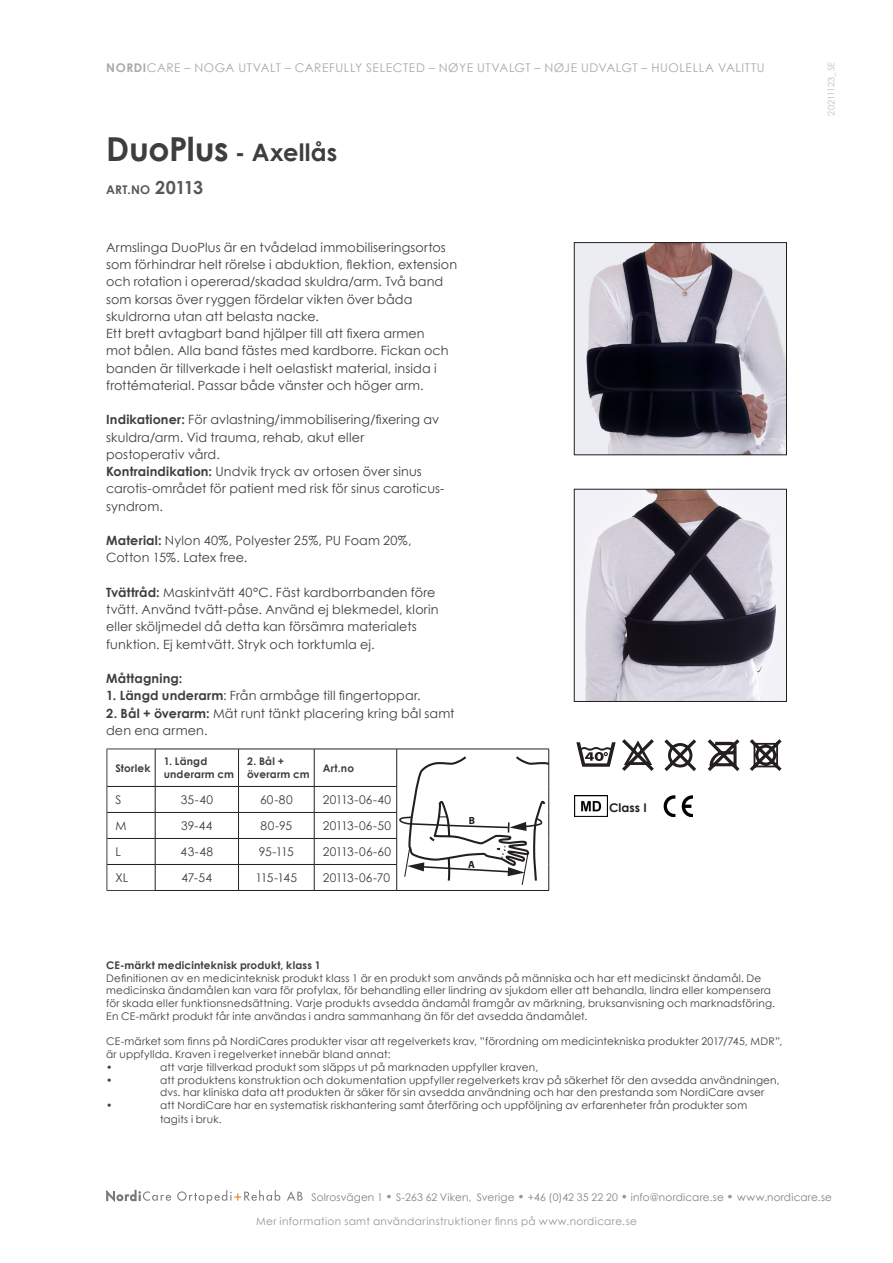
<style>
.page{position:relative;width:893px;height:1263px;background:#fff}
.page>*{position:absolute;margin:0;border:0;box-sizing:border-box;transform-origin:0 0}
.Underrubrik{font:700 24px "Century Gothic";letter-spacing:.01em;color:#3e3e3f}
.Underrubrik-2{font:12.75px/17.2px "Century Gothic";letter-spacing:.01em;color:#3e3e3f}
.Brödtext{font:12.75px/17.2px "Century Gothic";letter-spacing:.01em;color:#3e3e3f}
.Underrubrik-3{font:12.75px "Century Gothic";letter-spacing:-.01em;color:#3e3e3f}
.Underrubrik-4{font:700 12.75px "Century Gothic";letter-spacing:.01em;color:#3e3e3f}
.t1{font:12px "Century Gothic";letter-spacing:.045em;color:#a8a9ad}
.t2{font:12px "Century Gothic";letter-spacing:.005em;color:#3e3e3f}
.t3{font:12px "Century Gothic";letter-spacing:-.015em;color:#3e3e3f}
.t4{font:700 12px "Century Gothic";color:#57585a}
.t5{font:12px "Century Gothic";letter-spacing:-.025em;color:#3e3e3f}
.t6{font:700 12px "Century Gothic";color:#231f20}
.t7{font:10.5px/12.8px "Century Gothic";letter-spacing:.015em;color:#3e3e3f}
.t8{font:10.5px "Century Gothic";letter-spacing:.02em;color:#808285}
.t9{font:700 10.5px "Century Gothic";letter-spacing:.015em;color:#3e3e3f}
.t10{font:10.5px "Century Gothic";letter-spacing:.04em;color:#939598}
.t11{font:700 10.35px "Myriad Pro";color:#231f20}
.t12{font:9px "Century Gothic";letter-spacing:-.005em;color:#bcbdc0}
.s1{font-weight:700}
.s2{font-size:33px}
.s3{font-size:18px}
.s4{font-weight:700;font-size:12px;color:#939598}
</style>
<div class="page">
<img style="left:576px;top:244px;width:209px;height:209px">
<div style="left:574px;top:242px;width:213px;height:213px;border:1px solid #231f20"></div>
<svg style="left:576px;top:742px;width:40px;height:25px"></svg>
<svg style="left:622px;top:739px;width:32px;height:32px"></svg>
<svg style="left:664px;top:739px;width:32px;height:32px"></svg>
<svg style="left:708px;top:739px;width:31px;height:32px"></svg>
<svg style="left:750px;top:739px;width:32px;height:32px"></svg>
<img style="left:576px;top:491px;width:209px;height:209px">
<div style="left:574px;top:489px;width:213px;height:213px;border:1px solid #231f20"></div>
<svg style="left:682px;top:795px;width:11px;height:22px"></svg>
<svg style="left:664px;top:795px;width:11px;height:22px"></svg>
<img style="left:574px;top:796px;width:33px;height:20px">
<svg style="left:106px;top:1190px;width:65px;height:12px"></svg>
<svg style="left:177px;top:1190px;width:103px;height:14px"></svg>
<svg style="left:287px;top:1191px;width:16px;height:9px"></svg>
<hr style="left:107px;top:890px;width:48px;height:1px;background:#3e3e3f">
<hr style="left:155px;top:890px;width:84px;height:1px;background:#231f20">
<hr style="left:239px;top:890px;width:75px;height:1px;background:#231f20">
<hr style="left:314px;top:890px;width:83px;height:1px;background:#231f20">
<hr style="left:397px;top:890px;width:152px;height:1px;background:#231f20">
<svg style="left:107px;top:749px;width:442px;height:141px"></svg>
<hr style="left:107px;top:812px;width:48px;height:1px;background:#231f20">
<hr style="left:155px;top:812px;width:84px;height:1px;background:#231f20">
<hr style="left:239px;top:812px;width:75px;height:1px;background:#231f20">
<hr style="left:314px;top:812px;width:83px;height:1px;background:#231f20">
<hr style="left:107px;top:838px;width:48px;height:1px;background:#231f20">
<hr style="left:155px;top:838px;width:84px;height:1px;background:#231f20">
<hr style="left:239px;top:838px;width:75px;height:1px;background:#231f20">
<hr style="left:314px;top:838px;width:83px;height:1px;background:#231f20">
<p class="t1" style="left:106px;top:60px;width:660px"><span class="s1">NORDI</span>CARE – NOGA UTVALT – CAREFULLY SELECTED – NØYE UTVALGT – NØJE UDVALGT – HUOLELLA VALITTU</p>
<p class="Underrubrik" style="left:106px;top:137px;width:233px"><span class="s2">DuoPlus</span> - Axellås</p>
<p class="t4" style="left:106px;top:182px;width:98px">ART.NO <span class="s3">20113</span></p>
<p class="Brödtext" style="left:106px;top:238px;width:352px">Armslinga DuoPlus är en tvådelad immobiliseringsortos som förhindrar helt rörelse i abduktion, flektion, extension och rotation i opererad/skadad skuldra/arm. Två band som korsas över ryggen fördelar vikten över båda skuldrorna utan att belasta nacke.</p>
<p class="Brödtext" style="left:106px;top:325px;width:344px">Ett brett avtagbart band hjälper till att fixera armen mot bålen. Alla band fästes med kardborre. Fickan och banden är tillverkade i helt oelastiskt material, insida i frottématerial. Passar både vänster och höger arm.</p>
<p class="Underrubrik-2" style="left:106px;top:411px;width:335px"><span class="s1">Indikationer:</span> För avlastning/immobilisering/fixering av skuldra/arm. Vid trauma, rehab, akut eller</p>
<p class="Underrubrik-2" style="left:106px;top:445px;width:115px">postoperativ vård.</p>
<p class="Underrubrik-2" style="left:106px;top:463px;width:340px"><span class="s1">Kontraindikation:</span> Undvik tryck av ortosen över sinus carotis-området för patient med risk för sinus caroticus&shy;syndrom.</p>
<p class="Underrubrik-2" style="left:106px;top:532px;width:307px"><span class="s1">Material:</span> Nylon 40%, Polyester 25%, PU Foam 20%,</p>
<p class="Underrubrik-3" style="left:106px;top:550px;width:143px">Cotton 15%. Latex free.</p>
<p class="Underrubrik-2" style="left:106px;top:583px;width:334px"><span class="s1">Tvättråd:</span> Maskintvätt 40°C. Fäst kardborrbanden före tvätt. Använd tvätt-påse. Använd ej blekmedel, klorin eller sköljmedel då detta kan försämra materialets funktion. Ej kemtvätt. Stryk och torktumla ej.</p>
<p class="Underrubrik-4" style="left:106px;top:670px;width:78px">Måttagning:</p>
<p class="Underrubrik-2" style="left:106px;top:687px;width:316px"><span class="s1">1. Längd underarm</span>: Från armbåge till fingertoppar.</p>
<p class="Brödtext" style="left:106px;top:704px;width:350px"><span class="s1">2. Bål + överarm:</span> Mät runt tänkt placering kring bål samt den ena armen.</p>
<p class="t9" style="left:115px;top:761px;width:37px">Storlek</p>
<p class="t9" style="left:164px;top:755px;width:45px">1. Längd</p>
<p class="t9" style="left:164px;top:767px;width:72px">underarm cm</p>
<p class="t9" style="left:247px;top:755px;width:38px">2. Bål +</p>
<p class="t9" style="left:247px;top:767px;width:64px">överarm cm</p>
<p class="t9" style="left:323px;top:761px;width:33px">Art.no</p>
<p class="t2" style="left:115px;top:792px;width:7px">S</p>
<p class="t2" style="left:181px;top:792px;width:34px">35-40</p>
<p class="t2" style="left:260px;top:792px;width:34px">60-80</p>
<p class="t3" style="left:323px;top:792px;width:70px">20113-06-40</p>
<p class="t2" style="left:115px;top:818px;width:13px">M</p>
<p class="t2" style="left:181px;top:818px;width:33px">39-44</p>
<p class="t2" style="left:261px;top:818px;width:33px">80-95</p>
<p class="t3" style="left:323px;top:818px;width:70px">20113-06-50</p>
<p class="t2" style="left:115px;top:844px;width:7px">L</p>
<p class="t2" style="left:181px;top:844px;width:34px">43-48</p>
<p class="t2" style="left:259px;top:844px;width:37px">95-115</p>
<p class="t3" style="left:323px;top:844px;width:70px">20113-06-60</p>
<p class="t2" style="left:115px;top:870px;width:14px">XL</p>
<p class="t2" style="left:182px;top:870px;width:32px">47-54</p>
<p class="t2" style="left:255px;top:870px;width:43px">115-145</p>
<p class="t5" style="left:323px;top:870px;width:69px">20113-06-70</p>
<p class="t11" style="left:469px;top:814px;width:8px">B</p>
<p class="t11" style="left:468px;top:857px;width:8px">A</p>
<p class="t6" style="left:609px;top:800px;width:39px">Class I</p>
<p class="t9" style="left:106px;top:958px;width:216px">CE-märkt medicinteknisk produkt, klass 1</p>
<p class="t7" style="left:106px;top:971px;width:671px">Definitionen av en medicinteknisk produkt klass 1 är en produkt som används på människa och har ett medicinskt ändamål. De medicinska ändamålen kan vara för profylax, för behandling eller lindring av sjukdom eller att behandla, lindra eller kompensera för skada eller funktionsnedsättning. Varje produkts avsedda ändamål framgår av märkning, bruksanvisning och marknadsföring.<br>En CE-märkt produkt får inte användas i andra sammanhang än för det avsedda ändamålet.</p>
<p class="t7" style="left:106px;top:1035px;width:678px">CE-märket som finns på NordiCares produkter visar att regelverkets krav, ”förordning om medicintekniska produkter 2017/745, MDR”, är uppfyllda. Kraven i regelverket innebär bland annat:</p>
<p class="t7" style="left:106px;top:1060px;width:8px">•</p>
<p class="t7" style="left:160px;top:1060px;width:380px">att varje tillverkad produkt som släpps ut på marknaden uppfyller kraven,</p>
<p class="t7" style="left:106px;top:1073px;width:8px">•</p>
<p class="t7" style="left:160px;top:1073px;width:621px">att produktens konstruktion och dokumentation uppfyller regelverkets krav på säkerhet för den avsedda användningen, dvs. har kliniska data att produkten är säker för sin avsedda användning och har den prestanda som NordiCare avser</p>
<p class="t7" style="left:106px;top:1099px;width:8px">•</p>
<p class="t7" style="left:160px;top:1099px;width:589px">att NordiCare har en systematisk riskhantering samt återföring och uppföljning av erfarenheter från produkter som</p>
<p class="t7" style="left:160px;top:1112px;width:63px">tagits i bruk.</p>
<p class="t12" style="left:826px;top:116px;width:55px;rotate:-90deg">20211123_SE</p>
<p class="t8" style="left:311px;top:1190px;width:522px">Solrosvägen 1 <span class="s4">•</span> S-263 62 Viken, Sverige <span class="s4">•</span> +46 (0)42 35 22 20 <span class="s4">•</span> info@nordicare.se <span class="s4">•</span> www.nordicare.se</p>
<p class="t10" style="left:256px;top:1214px;width:382px">Mer information samt användarinstruktioner finns på www.nordicare.se</p>
</div>
